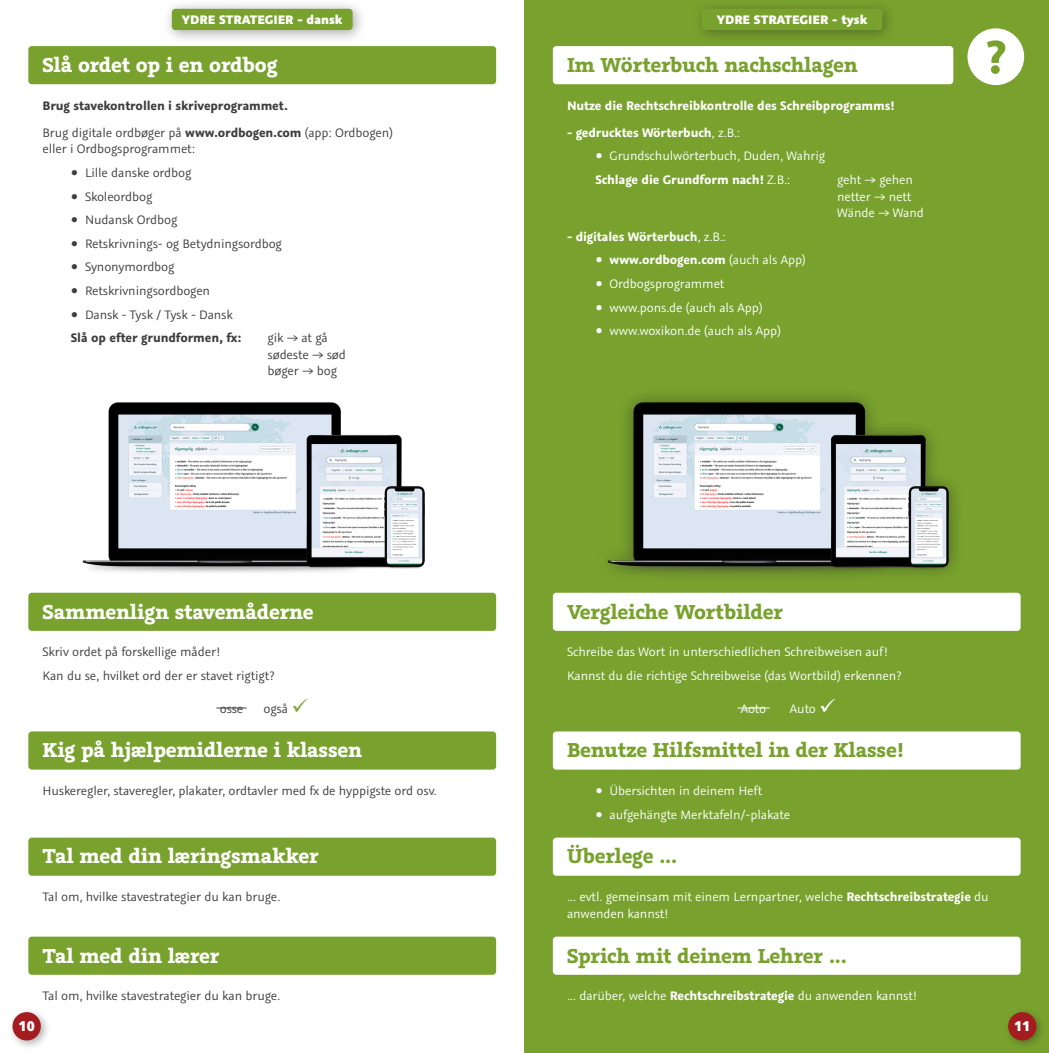
<style>
.page{position:relative;width:1049px;height:1053px;background:#fff}
.page>*{position:absolute;margin:0;border:0;box-sizing:border-box;transform-origin:0 0}
.Dansk_head_1_1{font:700 22.5px "Graublau Slab";letter-spacing:-.01em;color:#fff}
.Paragraph_Style_2{font:700 22.5px "Graublau Slab";letter-spacing:-.01em;color:#78a22d}
.Paragraph_Style_1{font:700 22.5px "Graublau Slab";letter-spacing:-.01em;color:#78a22d}
.Tysk{font:13.75px/16.5px "Graublau Sans";letter-spacing:-.01em;color:#fff}
.Dansk{font:13.75px/16.5px "Graublau Sans";letter-spacing:-.01em;color:#3e3e3f}
.Tysk-2{font:700 13.75px "Graublau Sans";letter-spacing:-.01em;color:#fff}
.Dansk_Head_3{font:700 13.75px "Graublau Sans";letter-spacing:-.01em;color:#3e3e3f}
.t1{font:800 13.75px "Graublau Sans";color:#fff}
.Dansk_Head_3-2{font:13.75px/16.5px "Graublau Sans";letter-spacing:-.01em;color:#3e3e3f}
.t2{font:800 13.75px "Open Sans";color:#fff}
.s1{font-weight:700}
.s2{font-family:"Bitter";font-weight:700}
.s3{font-weight:400}
.s4{font-family:"Bitter"}
.s5{color:#84a93d}
</style>
<div class="page">
<img style="left:83px;top:403px;width:341px;height:170px">
<div style="left:524px;top:0;width:525px;height:1052px;background:#78a22d"></div>
<div style="left:163px;top:0;width:204px;height:44px;background:#231f20;opacity:.4"></div>
<div style="left:172px;top:9px;width:181px;height:21px;background:#78a22d;border-radius:4px"></div>
<div style="left:692px;top:0;width:205px;height:44px;background:#231f20;opacity:.4"></div>
<div style="left:702px;top:9px;width:180px;height:21px;background:#78a22d;border-radius:4px"></div>
<div style="left:28px;top:46px;width:468px;height:38px;background:#78a22d;border-radius:4px"></div>
<div style="left:28px;top:592px;width:468px;height:39px;background:#78a22d;border-radius:4px"></div>
<div style="left:28px;top:731px;width:468px;height:38px;background:#78a22d;border-radius:4px"></div>
<div style="left:28px;top:837px;width:468px;height:38px;background:#78a22d;border-radius:4px"></div>
<div style="left:28px;top:936px;width:468px;height:38px;background:#78a22d;border-radius:4px"></div>
<hr style="left:216px;top:707px;width:31px;height:1px;background:#3e3e3f">
<div style="left:553px;top:46px;width:400px;height:38px;background:#fff;border-radius:4px"></div>
<div style="left:553px;top:592px;width:467px;height:39px;background:#fff;border-radius:4px"></div>
<div style="left:553px;top:731px;width:467px;height:38px;background:#fff;border-radius:4px"></div>
<div style="left:553px;top:837px;width:467px;height:38px;background:#fff;border-radius:4px"></div>
<div style="left:553px;top:936px;width:467px;height:38px;background:#fff;border-radius:4px"></div>
<hr style="left:737px;top:707px;width:32px;height:1px;background:#fff">
<svg style="left:967px;top:28px;width:57px;height:57px"></svg>
<div style="left:594px;top:387px;width:370px;height:199px;background:#231f20;opacity:.47"></div>
<img style="left:607px;top:403px;width:342px;height:171px">
<div style="left:8px;top:1007px;width:43px;height:43px;background:#231f20;opacity:.35"></div>
<div style="left:12px;top:1012px;width:29px;height:28px;background:#a31c20;border-radius:50%"></div>
<div style="left:1003px;top:1007px;width:43px;height:43px;background:#231f20;opacity:.35"></div>
<div style="left:1008px;top:1012px;width:28px;height:28px;background:#a31c20;border-radius:50%"></div>
<p class="t1" style="left:182px;top:11px;width:162px">YDRE STRATEGIER - dansk</p>
<p class="t1" style="left:717px;top:11px;width:152px">YDRE STRATEGIER - tysk</p>
<p class="Dansk_head_1_1" style="left:43px;top:50px;width:237px">Slå ordet op i en ordbog</p>
<p class="Dansk_Head_3" style="left:43px;top:96px;width:247px">Brug stavekontrollen i skriveprogrammet.</p>
<p class="Dansk" style="left:43px;top:124px;width:352px">Brug digitale ordbøger på <span class="s1">www.ordbogen.com</span> (app: Ordbogen) eller i Ordbogsprogrammet:</p>
<p class="Dansk" style="left:71px;top:164px;width:122px"><span class="s2">•</span> Lille danske ordbog</p>
<p class="Dansk" style="left:71px;top:188px;width:83px"><span class="s2">•</span> Skoleordbog</p>
<p class="Dansk" style="left:71px;top:211px;width:108px"><span class="s2">•</span> Nudansk Ordbog</p>
<p class="Dansk" style="left:71px;top:235px;width:213px"><span class="s2">•</span> Retskrivnings- og Betydningsordbog</p>
<p class="Dansk" style="left:71px;top:259px;width:105px"><span class="s2">•</span> Synonymordbog</p>
<p class="Dansk" style="left:71px;top:282px;width:141px"><span class="s2">•</span> Retskrivningsordbogen</p>
<p class="Dansk" style="left:71px;top:306px;width:163px"><span class="s2">•</span> Dansk - Tysk / Tysk - Dansk</p>
<p class="Dansk_Head_3" style="left:71px;top:329px;width:172px">Slå op efter grundformen, fx:</p>
<p class="Dansk_Head_3-2" style="left:268px;top:329px;width:80px">gik → at gå sødeste → sød bøger → bog</p>
<p class="Paragraph_Style_1" style="left:567px;top:50px;width:292px">Im Wörterbuch nachschlagen</p>
<p class="Tysk-2" style="left:567px;top:96px;width:329px">Nutze die Rechtschreibkontrolle des Schreibprogramms!</p>
<p class="Tysk-2" style="left:567px;top:124px;width:175px">- gedrucktes Wörterbuch<span class="s3">, z.B.:</span></p>
<p class="Tysk" style="left:595px;top:148px;width:231px"><span class="s2">•</span> Grundschulwörterbuch, Duden, Wahrig</p>
<p class="Tysk-2" style="left:595px;top:171px;width:196px">Schlage die Grundform nach! <span class="s3">Z.B.:</span></p>
<p class="Tysk" style="left:837px;top:171px;width:88px">geht → gehen netter → nett<br>Wände → Wand</p>
<p class="Tysk-2" style="left:567px;top:227px;width:160px">- digitales Wörterbuch<span class="s3">, z.B.:</span></p>
<p class="Tysk-2" style="left:595px;top:251px;width:212px"><span class="s4">•</span> www.ordbogen.com <span class="s3">(auch als App)</span></p>
<p class="Tysk" style="left:595px;top:275px;width:131px"><span class="s2">•</span> Ordbogsprogrammet</p>
<p class="Tysk" style="left:595px;top:299px;width:169px"><span class="s2">•</span> www.pons.de (auch als App)</p>
<p class="Tysk" style="left:595px;top:322px;width:187px"><span class="s2">•</span> www.woxikon.de (auch als App)</p>
<p class="Dansk_head_1_1" style="left:43px;top:597px;width:273px">Sammenlign stavemåderne</p>
<p class="Dansk" style="left:43px;top:643px;width:179px">Skriv ordet på forskellige måder!</p>
<p class="Dansk" style="left:43px;top:667px;width:234px">Kan du se, hvilket ord der er stavet rigtigt?</p>
<p class="Dansk" style="left:220px;top:700px;width:25px">osse</p>
<p class="Dansk" style="left:263px;top:700px;width:46px">også <span class="s5">✓</span></p>
<p class="Dansk_head_1_1" style="left:43px;top:735px;width:321px">Kig på hjælpemidlerne i klassen</p>
<p class="Dansk" style="left:43px;top:782px;width:396px">Huskeregler, staveregler, plakater, ordtavler med fx de hyppigste ord osv.</p>
<p class="Dansk_head_1_1" style="left:43px;top:841px;width:278px">Tal med din læringsmakker</p>
<p class="Dansk" style="left:43px;top:888px;width:239px">Tal om, hvilke stavestrategier du kan bruge.</p>
<p class="Dansk_head_1_1" style="left:43px;top:940px;width:178px">Tal med din lærer</p>
<p class="Dansk" style="left:43px;top:987px;width:239px">Tal om, hvilke stavestrategier du kan bruge.</p>
<p class="Paragraph_Style_2" style="left:567px;top:597px;width:218px">Vergleiche Wortbilder</p>
<p class="Tysk" style="left:567px;top:643px;width:322px">Schreibe das Wort in unterschiedlichen Schreibweisen auf!</p>
<p class="Tysk" style="left:567px;top:667px;width:336px">Kannst du die richtige Schreibweise (das Wortbild) erkennen?</p>
<p class="Tysk" style="left:741px;top:700px;width:27px">Aoto</p>
<p class="Tysk" style="left:790px;top:700px;width:48px">Auto ✓</p>
<p class="Paragraph_Style_2" style="left:567px;top:735px;width:338px">Benutze Hilfsmittel in der Klasse!</p>
<p class="Tysk" style="left:595px;top:782px;width:168px"><span class="s2">•</span> Übersichten in deinem Heft</p>
<p class="Tysk" style="left:595px;top:806px;width:196px"><span class="s2">•</span> aufgehängte Merktafeln/-plakate</p>
<p class="Paragraph_Style_2" style="left:567px;top:841px;width:112px">Überlege ...</p>
<p class="Tysk" style="left:567px;top:888px;width:423px">... evtl. gemeinsam mit einem Lernpartner, welche <span class="s1">Rechtschreibstrategie</span> du anwenden kannst!</p>
<p class="Paragraph_Style_2" style="left:567px;top:940px;width:281px">Sprich mit deinem Lehrer ...</p>
<p class="Tysk" style="left:567px;top:987px;width:351px">... darüber, welche <span class="s1">Rechtschreibstrategie</span> du anwenden kannst!</p>
<p class="t2" style="left:19px;top:1015px;width:18px">10</p>
<p class="t2" style="left:1014px;top:1015px;width:18px">11</p>
</div>
